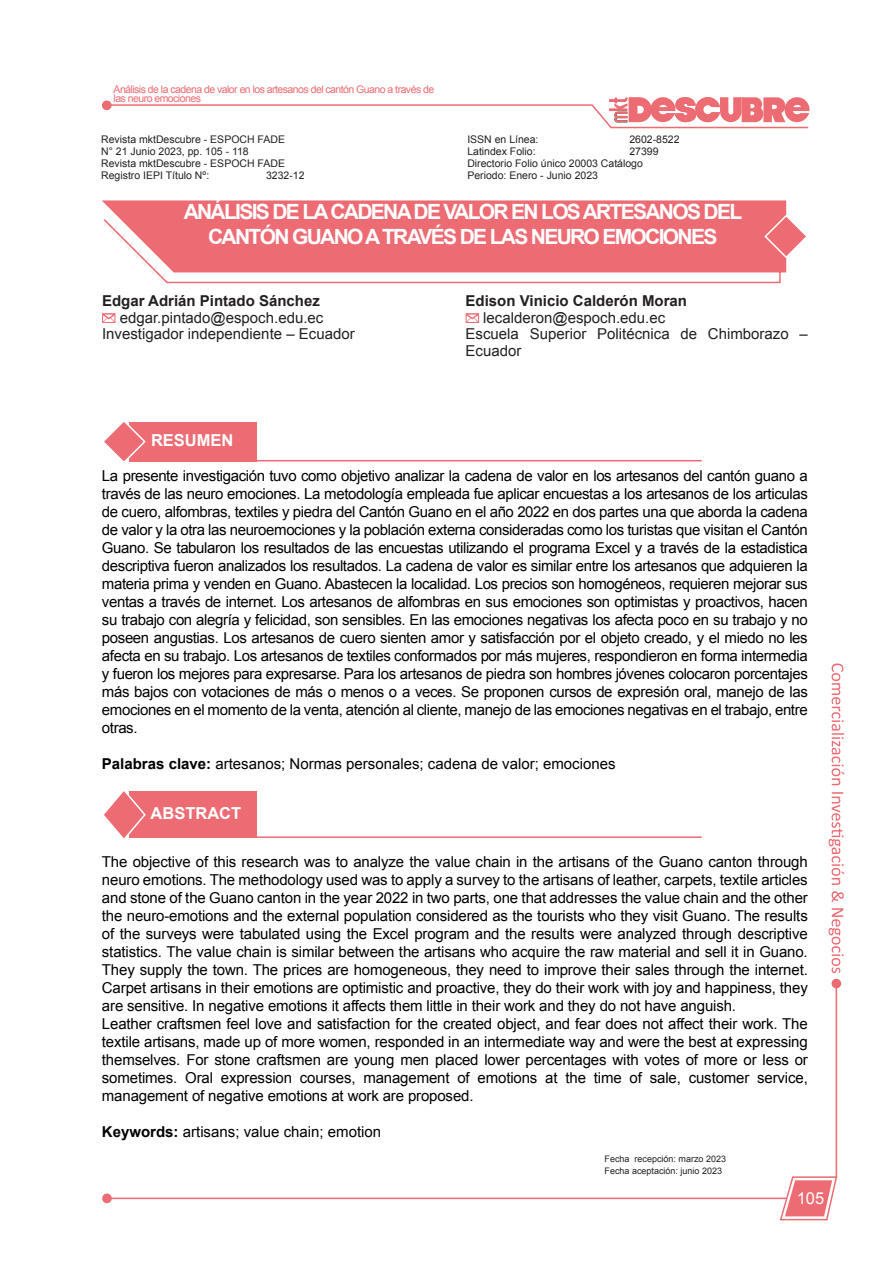
<style>
.page{position:relative;width:893px;height:1263px;background:#fff}
.page>*{position:absolute;margin:0;border:0;box-sizing:border-box;transform-origin:0 0}
.t1{font:700 21px/25.2px "Arial";letter-spacing:-.08em;color:#fff;text-align:center}
.t2{font:700 16.5px "Arial";color:#fff}
.t3{font:16.5px "Arial";color:#fff}
.t4{font:15px/18px "Arial";letter-spacing:-.015em;color:#000001;text-align:justify}
.t5{font:15px/18px "Arial";letter-spacing:-.01em;color:#000;text-align:justify}
.t6{font:15px/16.5px "Arial";color:#231f20}
.t7{font:700 15px "Arial";color:#231f20}
.t8{font:10.5px "Arial";color:#231f20}
.t9{font:10.5px/9px "Arial";letter-spacing:-.05em;color:#ed6b73}
.t10{font:9px "Arial";color:#231f20}
.s1{font-weight:700}
</style>
<div class="page">
<hr style="left:105px;top:1197px;width:682px;height:2px;background:#ed6b73">
<hr style="left:836px;top:983px;width:1px;height:195px;background:#ed6b73">
<svg style="left:779px;top:1175px;width:59px;height:46px"></svg>
<div style="left:102px;top:1193px;width:10px;height:10px;background:#ed6b73;border-radius:50%"></div>
<div style="left:831px;top:979px;width:10px;height:9px;background:#ed6b73;border-radius:50%"></div>
<svg style="left:828px;top:663px;width:16px;height:310px"></svg>
<svg style="left:106px;top:97px;width:704px;height:32px"></svg>
<div style="left:102px;top:100px;width:10px;height:10px;background:#ed6b73;border-radius:50%"></div>
<hr style="left:225px;top:460px;width:477px;height:1px;background:#ed6b73">
<div style="left:130px;top:422px;width:127px;height:39px;background:#ed6b73"></div>
<svg style="left:104px;top:422px;width:43px;height:40px"></svg>
<hr style="left:225px;top:836px;width:477px;height:2px;background:#ed6b73">
<div style="left:130px;top:792px;width:127px;height:46px;background:#ed6b73"></div>
<svg style="left:104px;top:791px;width:43px;height:47px"></svg>
<svg style="left:155px;top:272px;width:626px;height:12px"></svg>
<div style="left:102px;top:200px;width:684px;height:72px;background:#ed6b73"></div>
<svg style="left:763px;top:213px;width:43px;height:46px"></svg>
<svg style="left:102px;top:313px;width:13px;height:10px"></svg>
<svg style="left:466px;top:313px;width:13px;height:10px"></svg>
<p class="t9" style="left:114px;top:85px;width:322px">Análisis de la cadena de valor en los artesanos del cantón Guano a través de las neuro emociones</p>
<p class="t8" style="left:101px;top:133px;width:185px">Revista mktDescubre - ESPOCH FADE</p>
<p class="t8" style="left:101px;top:145px;width:149px">N° 21 Junio 2023, pp. 105 - 118</p>
<p class="t8" style="left:101px;top:157px;width:185px">Revista mktDescubre - ESPOCH FADE</p>
<p class="t8" style="left:101px;top:169px;width:110px">Registro IEPI Título Nº:</p>
<p class="t8" style="left:266px;top:169px;width:40px">3232-12</p>
<p class="t8" style="left:467px;top:133px;width:73px">ISSN en Línea:</p>
<p class="t8" style="left:629px;top:133px;width:52px">2602-8522</p>
<p class="t8" style="left:467px;top:145px;width:70px">Latindex Folio:</p>
<p class="t8" style="left:629px;top:145px;width:31px">27399</p>
<p class="t8" style="left:467px;top:157px;width:177px">Directorio Folio único 20003 Catálogo</p>
<p class="t8" style="left:467px;top:169px;width:132px">Periodo: Enero - Junio 2023</p>
<p class="t1" style="left:184px;top:199px;width:560px">ANÁLISIS DE LA CADENA DE VALOR EN LOS ARTESANOS DEL<br>CANTÓN GUANO A TRAVÉS DE LAS NEURO EMOCIONES</p>
<p class="t7" style="left:102px;top:291px;width:219px">Edgar Adrián Pintado Sánchez</p>
<p class="t6" style="left:120px;top:310px;width:205px">edgar.pintado@espoch.edu.ec</p>
<p class="t6" style="left:102px;top:326px;width:254px">Investigador independiente – Ecuador</p>
<p class="t2" style="left:151px;top:429px;width:84px">RESUMEN</p>
<p class="t7" style="left:466px;top:291px;width:223px">Edison Vinicio Calderón Moran</p>
<p class="t6" style="left:483px;top:310px;width:183px">lecalderon@espoch.edu.ec</p>
<p class="t6" style="left:466px;top:326px;width:344px">Escuela Superior Politécnica de Chimborazo –<br>Ecuador</p>
<p class="t4" style="left:102px;top:467px;width:707px">La presente investigación tuvo como objetivo analizar la cadena de valor en los artesanos del cantón guano a través de las neuro emociones. La metodología empleada fue aplicar encuestas a los artesanos de los articulas de cuero, alfombras, textiles y piedra del Cantón Guano en el año 2022 en dos partes una que aborda la cadena de valor y la otra las neuroemociones y la población externa consideradas como los turistas que visitan el Cantón Guano. Se tabularon los resultados de las encuestas utilizando el programa Excel y a través de la estadistica descriptiva fueron analizados los resultados. La cadena de valor es similar entre los artesanos que adquieren la materia prima y venden en Guano. Abastecen la localidad. Los precios son homogéneos, requieren mejorar sus ventas a través de internet. Los artesanos de alfombras en sus emociones son optimistas y proactivos, hacen su trabajo con alegría y felicidad, son sensibles. En las emociones negativas los afecta poco en su trabajo y no poseen angustias. Los artesanos de cuero sienten amor y satisfacción por el objeto creado, y el miedo no les afecta en su trabajo. Los artesanos de textiles conformados por más mujeres, respondieron en forma intermedia y fueron los mejores para expresarse. Para los artesanos de piedra son hombres jóvenes colocaron porcentajes más bajos con votaciones de más o menos o a veces. Se proponen cursos de expresión oral, manejo de las emociones en el momento de la venta, atención al cliente, manejo de las emociones negativas en el trabajo, entre otras.</p>
<p class="t4" style="left:102px;top:755px;width:515px"><span class="s1">Palabras clave:</span> artesanos; Normas personales; cadena de valor; emociones</p>
<p class="t2" style="left:151px;top:802px;width:92px">ABSTRACT</p>
<p class="t5" style="left:102px;top:852px;width:707px">The objective of this research was to analyze the value chain in the artisans of the Guano canton through neuro emotions. The methodology used was to apply a survey to the artisans of leather, carpets, textile articles and stone of the Guano canton in the year 2022 in two parts, one that addresses the value chain and the other the neuro-emotions and the external population considered as the tourists who they visit Guano. The results of the surveys were tabulated using the Excel program and the results were analyzed through descriptive statistics. The value chain is similar between the artisans who acquire the raw material and sell it in Guano.<br>They supply the town. The prices are homogeneous, they need to improve their sales through the internet.<br>Carpet artisans in their emotions are optimistic and proactive, they do their work with joy and happiness, they are sensitive. In negative emotions it affects them little in their work and they do not have anguish.</p>
<p class="t5" style="left:102px;top:1014px;width:707px">Leather craftsmen feel love and satisfaction for the created object, and fear does not affect their work. The textile artisans, made up of more women, responded in an intermediate way and were the best at expressing themselves. For stone craftsmen are young men placed lower percentages with votes of more or less or sometimes. Oral expression courses, management of emotions at the time of sale, customer service, management of negative emotions at work are proposed.</p>
<p class="t5" style="left:102px;top:1122px;width:281px"><span class="s1">Keywords:</span> artisans; value chain; emotion</p>
<p class="t10" style="left:605px;top:1152px;width:123px">Fecha recepción: marzo 2023</p>
<p class="t10" style="left:605px;top:1164px;width:119px">Fecha aceptación: junio 2023</p>
<p class="t3" style="left:797px;top:1187px;width:29px">105</p>
</div>
